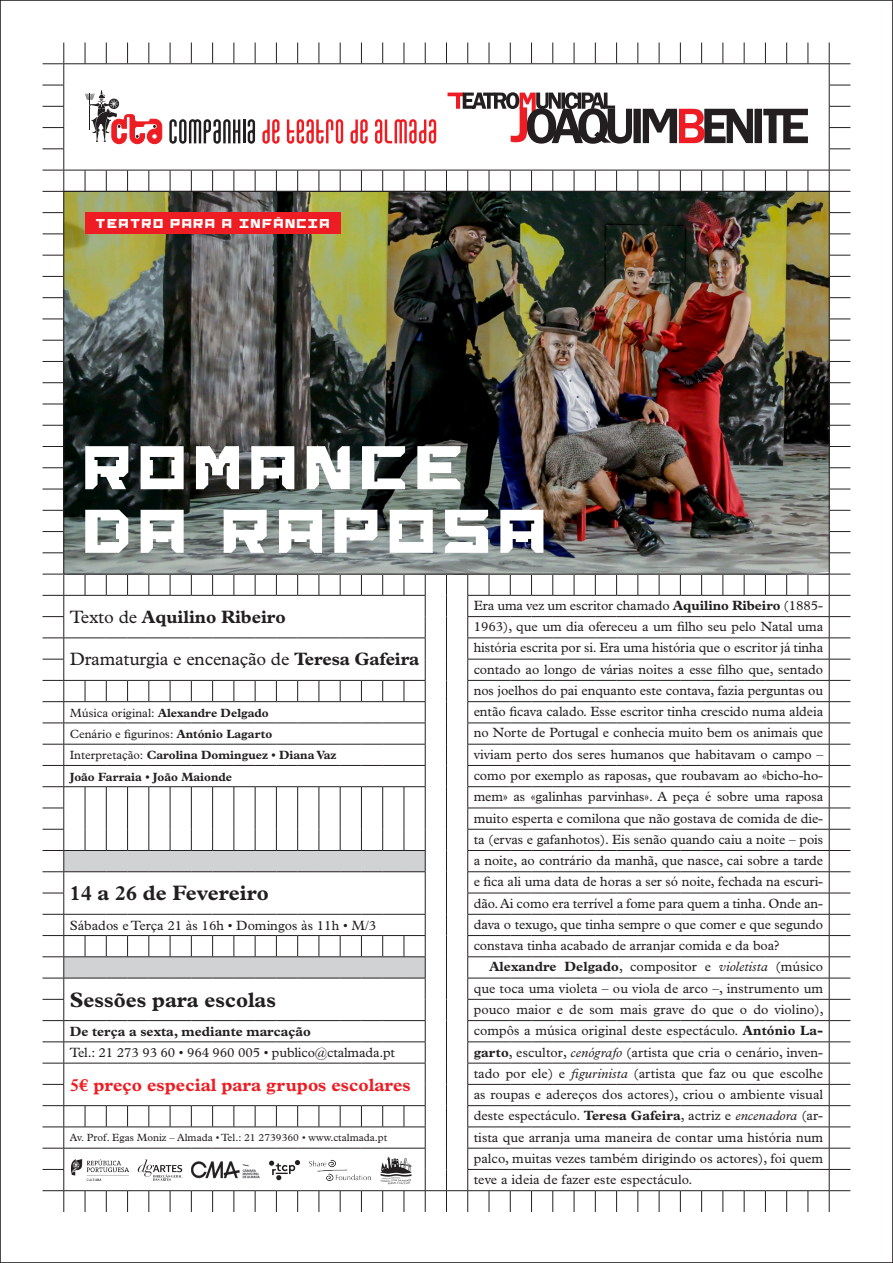
<style>
.page{position:relative;width:893px;height:1263px;background:#fff}
.page>*{position:absolute;margin:0;border:0;box-sizing:border-box;transform-origin:0 0}
.t1{font:61.5px "Cacilhas";color:#fff}
.Folha_de_sala_2021{font:700 21px "Plantin MT Pro";color:#231f20}
.Folha_de_sala_2021-2{font:18px "Plantin MT Pro";letter-spacing:-.01em;color:#231f20}
.Folha_de_sala_2021-3{font:700 18px "Plantin MT Pro";color:#ee1d23}
.Folha_de_sala_2021-4{font:700 18px "Plantin MT Pro";letter-spacing:-.005em;color:#231f20}
.Corpo_de_texto__Prog{font:13.5px/21.3px "Plantin MT Pro";color:#231f20;text-align:justify}
.Folha_de_sala_2021-5{font:13.5px "Plantin MT Pro";letter-spacing:-.01em;color:#231f20}
.Folha_de_sala_2021-6{font:700 13.5px "Plantin MT Pro";color:#231f20}
.t2{font:12.75px "Cacilhas";color:#fff}
.Corpo_de_texto__Prog-2{font:700 12px "Plantin MT Pro";color:#231f20}
.Corpo_de_texto__Prog-3{font:12px "Plantin MT Pro";color:#231f20}
.Folha_de_sala_2021-7{font:10.5px "Plantin MT Pro";color:#231f20}
.s1{font-weight:400}
.s2{font-weight:700}
.s3{font-style:italic}
</style>
<div class="page">
<img style="left:43px;top:43px;width:807px;height:1169px">
<p class="t2" style="left:95px;top:217px;width:237px">TEATRO PARA A INFÂNCIA</p>
<p class="t1" style="left:79px;top:435px;width:389px">ROMANCE</p>
<p class="t1" style="left:79px;top:499px;width:472px">DA RAPOSA</p>
<p class="Folha_de_sala_2021-4" style="left:70px;top:606px;width:217px"><span class="s1">Texto de</span> Aquilino Ribeiro</p>
<p class="Folha_de_sala_2021-2" style="left:70px;top:649px;width:351px">Dramaturgia e encenação de <span class="s2">Teresa Gafeira</span></p>
<p class="Corpo_de_texto__Prog-2" style="left:70px;top:705px;width:200px"><span class="s1">Música original:</span> Alexandre Delgado</p>
<p class="Corpo_de_texto__Prog-3" style="left:70px;top:727px;width:204px">Cenário e figurinos: <span class="s2">António Lagarto</span></p>
<p class="Corpo_de_texto__Prog-2" style="left:70px;top:748px;width:268px"><span class="s1">Interpretação:</span> Carolina Dominguez • Diana Vaz</p>
<p class="Corpo_de_texto__Prog-2" style="left:70px;top:769px;width:164px">João Farraia • João Maionde</p>
<p class="Folha_de_sala_2021" style="left:70px;top:881px;width:201px">14 a 26 de Fevereiro</p>
<p class="Folha_de_sala_2021-5" style="left:70px;top:917px;width:308px">Sábados e Terça 21 às 16h • Domingos às 11h • M/3</p>
<p class="Folha_de_sala_2021" style="left:70px;top:987px;width:208px">Sessões para escolas</p>
<p class="Folha_de_sala_2021-6" style="left:70px;top:1023px;width:242px">De terça a sexta, mediante marcação</p>
<p class="Folha_de_sala_2021-5" style="left:70px;top:1045px;width:327px">Tel.: 21 273 93 60 • 964 960 005 • publico@ctalmada.pt</p>
<p class="Folha_de_sala_2021-3" style="left:70px;top:1074px;width:343px">5€ preço especial para grupos escolares</p>
<p class="Folha_de_sala_2021-7" style="left:70px;top:1131px;width:319px">Av. Prof. Egas Moniz – Almada • Tel.: 21 2739360 • www.ctalmada.pt</p>
<p class="Corpo_de_texto__Prog" style="left:474px;top:595px;width:351px">Era uma vez um escritor chamado <span class="s2">Aquilino Ribeiro</span> (1885- 1963), que um dia ofereceu a um filho seu pelo Natal uma história escrita por si. Era uma história que o escritor já tinha contado ao longo de várias noites a esse filho que, sentado nos joelhos do pai enquanto este contava, fazia perguntas ou então ficava calado. Esse escritor tinha crescido numa aldeia no Norte de Portugal e conhecia muito bem os animais que viviam perto dos seres humanos que habitavam o campo – como por exemplo as raposas, que roubavam ao «bicho-ho&shy;mem» as «galinhas parvinhas». A peça é sobre uma raposa muito esperta e comilona que não gostava de comida de die&shy;ta (ervas e gafanhotos). Eis senão quando caiu a noite – pois a noite, ao contrário da manhã, que nasce, cai sobre a tarde e fica ali uma data de horas a ser só noite, fechada na escuri&shy;dão. Ai como era terrível a fome para quem a tinha. Onde an&shy;dava o texugo, que tinha sempre o que comer e que segundo constava tinha acabado de arranjar comida e da boa?</p>
<p class="Corpo_de_texto__Prog" style="left:474px;top:956px;width:352px;text-indent:15px"><span class="s2">Alexandre Delgado</span>, compositor e <span class="s3">violetista</span> (músico que toca uma violeta – ou viola de arco –, instrumento um pouco maior e de som mais grave do que o do violino), compôs a música original deste espectáculo. <span class="s2">António La&shy;garto</span>, escultor, <span class="s3">cenógrafo</span> (artista que cria o cenário, inven&shy;tado por ele) e <span class="s3">figurinista</span> (artista que faz ou que escolhe as roupas e adereços dos actores), criou o ambiente visual deste espectáculo. <span class="s2">Teresa Gafeira</span>, actriz e <span class="s3">encenadora</span> (ar&shy;tista que arranja uma maneira de contar uma história num palco, muitas vezes também dirigindo os actores), foi quem teve a ideia de fazer este espectáculo.</p>
</div>
